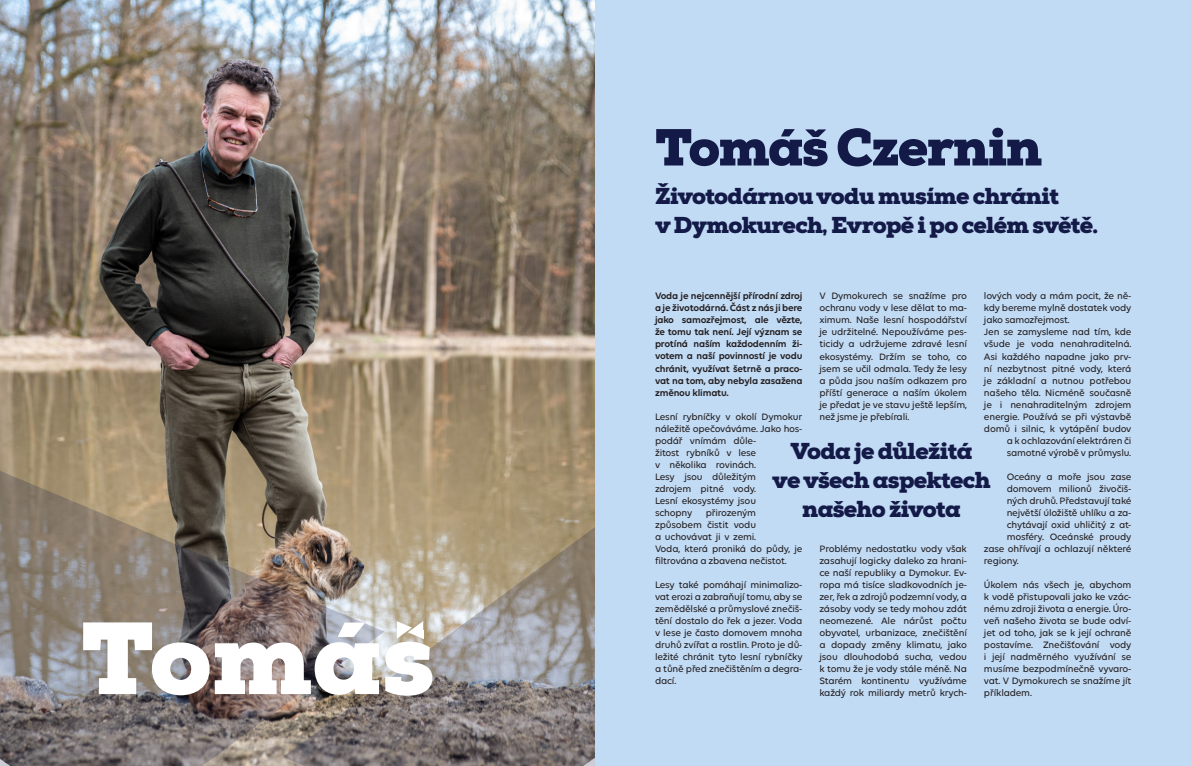
<style>
.page{position:relative;width:1191px;height:766px;background:#fff}
.page>*{position:absolute;margin:0;border:0;box-sizing:border-box;transform-origin:0 0}
.t1{font:900 102.3px "Nexa Slab";color:#fff}
.t2{font:900 52px "Nexa Slab";letter-spacing:-.03em;color:#141a47}
.t3{font:900 23px/29px "Nexa Slab";letter-spacing:-.03em;color:#141a47}
.t4{font:500 10px/12px "Volte";letter-spacing:-.02em;color:#231f20;text-align:justify}
.t5{font:600 10px/12px "Volte";letter-spacing:-.02em;color:#231f20;text-align:justify}
</style>
<div class="page">
<img style="left:0;top:0;width:595px;height:467px">
<svg style="left:384px;top:467px;width:211px;height:289px;background:#9f9486"></svg>
<svg style="left:384px;top:756px;width:211px;height:9px;background:#716969"></svg>
<img style="left:0;top:467px;width:384px;height:298px">
<svg style="left:397px;top:621px;width:26px;height:17px"></svg>
<div style="left:595px;top:0;width:596px;height:765px;background:#c2dbf5"></div>
<p class="t1" style="left:81px;top:593px;width:355px">Tomás</p>
<p class="t2" style="left:655px;top:114px;width:389px">Tomáš Czernin</p>
<p class="t3" style="left:655px;top:181px;width:445px">Životodárnou vodu musíme chránit<br>v Dymokurech, Evropě i po celém světě.</p>
<p class="t5" style="left:655px;top:290px;width:149px">Voda je nejcennější přírodní zdroj a je životodárná. Část z nás ji bere jako samozřejmost, ale vězte, že tomu tak není. Její význam se protíná naším každodenním ži&shy;votem a naší povinností je vodu chránit, využívat šetrně a praco&shy;vat na tom, aby nebyla zasažena změnou klimatu.</p>
<p class="t4" style="left:655px;top:410px;width:149px;text-align:left">Lesní rybníčky v okolí Dymokur náležitě opečováváme. Jako hos&shy;podář vnímám důle-<br>žitost rybníků v lese<br>v několika rovinách.<br>Lesy jsou důležitým<br>zdrojem pitné vody.<br>Lesní ekosystémy jsou<br>schopny</p>
<p class="t4" style="left:819px;top:290px;width:149px">V Dymokurech se snažíme pro ochranu vody v lese dělat to ma&shy;ximum. Naše lesní hospodářství je udržitelné. Nepoužíváme pes&shy;ticidy a udržujeme zdravé lesní ekosystémy. Držím se toho, co jsem se učil odmala. Tedy že lesy a půda jsou naším odkazem pro příští generace a naším úkolem je předat je ve stavu ještě lepším, než jsme je přebírali.</p>
<p class="t4" style="left:984px;top:290px;width:149px">lových vody a mám pocit, že ně&shy;kdy bereme mylně dostatek vody jako samozřejmost.</p>
<p class="t4" style="left:984px;top:326px;width:149px;text-align:right">Jen se zamysleme nad tím, kde všude je voda nenahraditelná.<br>Asi každého napadne jako prv&shy;ní nezbytnost pitné vody, která je základní a nutnou potřebou našeho těla. Nicméně současně je i nenahraditelným zdrojem energie. Používá se při výstavbě domů i silnic, k vytápění budov a k ochlazování elektráren či samotné výrobě v průmyslu.</p>
<p class="t4" style="left:1006px;top:470px;width:126px">Oceány a moře jsou zase</p>
<p class="t4" style="left:1006px;top:482px;width:126px">domovem milionů živočiš-</p>
<p class="t4" style="left:1006px;top:494px;width:126px">ných druhů. Představují také</p>
<p class="t4" style="left:1006px;top:506px;width:126px">největší úložiště uhlíku a za-</p>
<p class="t4" style="left:1006px;top:518px;width:126px">chytávají oxid uhličitý z at-</p>
<p class="t4" style="left:1006px;top:530px;width:126px">mosféry. Oceánské proudy</p>
<p class="t4" style="left:984px;top:542px;width:149px">zase ohřívají a ochlazují některé</p>
<p class="t4" style="left:984px;top:554px;width:36px">regiony.</p>
<p class="t4" style="left:984px;top:578px;width:149px">Úkolem nás všech je, abychom k vodě přistupovali jako ke vzác&shy;nému zdroji života a energie. Úro&shy;veň našeho života se bude odví&shy;jet od toho, jak se k její ochraně postavíme. Znečišťování vody i její nadměrného využívání se musíme bezpodmínečně vyvaro&shy;vat. V Dymokurech se snažíme jít příkladem.</p>
<p class="t3" style="left:790px;top:436px;width:183px">Voda je důležitá</p>
<p class="t3" style="left:772px;top:465px;width:220px">ve všech aspektech</p>
<p class="t3" style="left:802px;top:494px;width:160px">našeho života</p>
<p class="t4" style="left:655px;top:506px;width:149px;text-align:left;text-indent:51px">přirozeným způsobem čistit vodu<br>a uchovávat ji v zemi.<br>Voda, která proniká do půdy, je filtrována a zbavena nečistot.</p>
<p class="t4" style="left:655px;top:578px;width:149px">Lesy také pomáhají minimalizo&shy;vat erozi a zabraňují tomu, aby se zemědělské a průmyslové znečiš&shy;tění dostalo do řek a jezer. Voda v lese je často domovem mnoha druhů zvířat a rostlin. Proto je dů&shy;ležité chránit tyto lesní rybníčky a tůně před znečištěním a degra&shy;dací.</p>
<p class="t4" style="left:819px;top:542px;width:149px">Problémy nedostatku vody však zasahují logicky daleko za hrani&shy;ce naší republiky a Dymokur. Ev&shy;ropa má tisíce sladkovodních je&shy;zer, řek a zdrojů podzemní vody, a zásoby vody se tedy mohou zdát neomezené. Ale nárůst počtu obyvatel, urbanizace, znečištění a dopady změny klimatu, jako jsou dlouhodobá sucha, vedou k tomu že je vody stále méně. Na Starém kontinentu využíváme každý rok miliardy metrů krych-</p>
</div>
